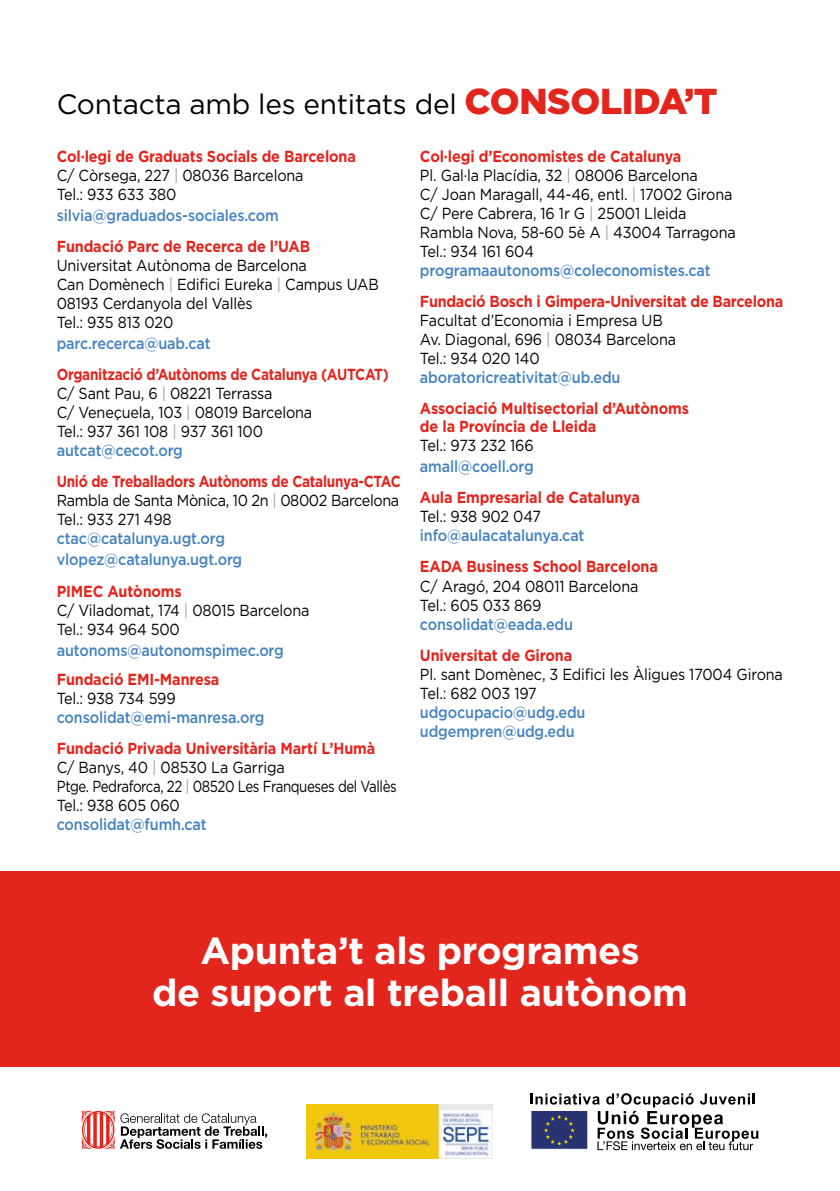
<style>
.page{position:relative;width:840px;height:1191px;background:#fff}
.page>*{position:absolute;margin:0;border:0;box-sizing:border-box;transform-origin:0 0}
.t1{font:700 37.6px "Gotham";letter-spacing:-.01em;color:#fff}
.t2{font:28px "Gotham";letter-spacing:-.01em;color:#000}
.t3{font:16px "Gotham";letter-spacing:-.01em;color:#000;scale:.9 1}
.t4{font:700 16px "Gotham";letter-spacing:-.01em;color:#e2251d;scale:.9 1}
.t5{font:500 16px "Gotham";letter-spacing:-.01em;color:#4582c0;scale:.9 1}
.t6{font:700 16px "Gotham";letter-spacing:-.01em;color:#e2251d;scale:.85 1}
.t7{font:16px "Gotham";letter-spacing:-.03em;color:#000;scale:.83 1}
.s1{font-weight:900;font-size:36px;color:#e2251d}
.s2{color:#9d9d9c}
</style>
<div class="page">
<div style="left:0;top:871px;width:839px;height:196px;background:#e2251d"></div>
<svg style="left:82px;top:1110px;width:185px;height:39px"></svg>
<img style="left:306px;top:1104px;width:186px;height:54px">
<svg style="left:530px;top:1093px;width:227px;height:57px"></svg>
<p class="t2" style="left:57px;top:88px;width:662px">Contacta amb les entitats del <span class="s1">CONSOLIDA’T</span></p>
<p class="t4" style="left:57px;top:147px;width:334px">Col·legi de Graduats Socials de Barcelona</p>
<p class="t3" style="left:57px;top:167px;width:275px">C/ Còrsega, 227 <span class="s2">|</span> 08036 Barcelona</p>
<p class="t3" style="left:57px;top:186px;width:134px">Tel.: 933 633 380</p>
<p class="t5" style="left:57px;top:207px;width:248px">silvia@graduados-sociales.com</p>
<p class="t4" style="left:57px;top:237px;width:283px">Fundació Parc de Recerca de l’UAB</p>
<p class="t3" style="left:57px;top:257px;width:279px">Universitat Autònoma de Barcelona</p>
<p class="t3" style="left:57px;top:276px;width:359px">Can Domènech <span class="s2">|</span> Edifici Eureka <span class="s2">|</span> Campus UAB</p>
<p class="t3" style="left:57px;top:295px;width:219px">08193 Cerdanyola del Vallès</p>
<p class="t3" style="left:57px;top:314px;width:131px">Tel.: 935 813 020</p>
<p class="t5" style="left:57px;top:335px;width:172px">parc.recerca@uab.cat</p>
<p class="t6" style="left:57px;top:365px;width:392px">Organització d’Autònoms de Catalunya (AUTCAT)</p>
<p class="t3" style="left:57px;top:385px;width:241px">C/ Sant Pau, 6 <span class="s2">|</span> 08221 Terrassa</p>
<p class="t3" style="left:57px;top:404px;width:285px">C/ Veneçuela, 103 <span class="s2">|</span> 08019 Barcelona</p>
<p class="t3" style="left:57px;top:423px;width:231px">Tel.: 937 361 108 <span class="s2">|</span> 937 361 100</p>
<p class="t5" style="left:57px;top:442px;width:142px">autcat@cecot.org</p>
<p class="t6" style="left:57px;top:472px;width:406px">Unió de Treballadors Autònoms de Catalunya-CTAC</p>
<p class="t3" style="left:57px;top:492px;width:382px">Rambla de Santa Mònica, 10 2n <span class="s2">|</span> 08002 Barcelona</p>
<p class="t3" style="left:57px;top:511px;width:129px">Tel.: 933 271 498</p>
<p class="t5" style="left:57px;top:530px;width:188px">ctac@catalunya.ugt.org</p>
<p class="t5" style="left:57px;top:551px;width:207px">vlopez@catalunya.ugt.org</p>
<p class="t4" style="left:57px;top:581px;width:140px">PIMEC Autònoms</p>
<p class="t3" style="left:57px;top:601px;width:282px">C/ Viladomat, 174 <span class="s2">|</span> 08015 Barcelona</p>
<p class="t3" style="left:57px;top:620px;width:138px">Tel.: 934 964 500</p>
<p class="t5" style="left:57px;top:641px;width:254px">autonoms@autonomspimec.org</p>
<p class="t4" style="left:57px;top:669px;width:182px">Fundació EMI-Manresa</p>
<p class="t3" style="left:57px;top:689px;width:134px">Tel.: 938 734 599</p>
<p class="t5" style="left:57px;top:708px;width:232px">consolidat@emi-manresa.org</p>
<p class="t4" style="left:57px;top:738px;width:355px">Fundació Privada Universitària Martí L’Humà</p>
<p class="t3" style="left:57px;top:758px;width:255px">C/ Banys, 40 <span class="s2">|</span> 08530 La Garriga</p>
<p class="t7" style="left:57px;top:777px;width:411px">Ptge. Pedraforca, 22 <span class="s2">|</span> 08520 Les Franqueses del Vallès</p>
<p class="t3" style="left:57px;top:796px;width:138px">Tel.: 938 605 060</p>
<p class="t5" style="left:57px;top:815px;width:168px">consolidat@fumh.cat</p>
<p class="t4" style="left:420px;top:147px;width:292px">Col·legi d’Economistes de Catalunya</p>
<p class="t3" style="left:420px;top:167px;width:310px">Pl. Gal·la Placídia, 32 <span class="s2">|</span> 08006 Barcelona</p>
<p class="t3" style="left:420px;top:186px;width:348px">C/ Joan Maragall, 44-46, entl. <span class="s2">|</span> 17002 Girona</p>
<p class="t3" style="left:420px;top:205px;width:297px">C/ Pere Cabrera, 16 1r G <span class="s2">|</span> 25001 Lleida</p>
<p class="t3" style="left:420px;top:224px;width:352px">Rambla Nova, 58-60 5è A <span class="s2">|</span> 43004 Tarragona</p>
<p class="t3" style="left:420px;top:243px;width:128px">Tel.: 934 161 604</p>
<p class="t5" style="left:420px;top:262px;width:324px">programaautonoms@coleconomistes.cat</p>
<p class="t4" style="left:420px;top:292px;width:405px">Fundació Bosch i Gimpera-Universitat de Barcelona</p>
<p class="t3" style="left:420px;top:312px;width:271px">Facultat d’Economia i Empresa UB</p>
<p class="t3" style="left:420px;top:331px;width:286px">Av. Diagonal, 696 <span class="s2">|</span> 08034 Barcelona</p>
<p class="t3" style="left:420px;top:350px;width:134px">Tel.: 934 020 140</p>
<p class="t5" style="left:420px;top:369px;width:224px">aboratoricreativitat@ub.edu</p>
<p class="t4" style="left:420px;top:399px;width:300px">Associació Multisectorial d’Autònoms</p>
<p class="t4" style="left:420px;top:417px;width:197px">de la Província de Lleida</p>
<p class="t3" style="left:420px;top:437px;width:128px">Tel.: 973 232 166</p>
<p class="t5" style="left:420px;top:458px;width:128px">amall@coell.org</p>
<p class="t4" style="left:420px;top:488px;width:246px">Aula Empresarial de Catalunya</p>
<p class="t3" style="left:420px;top:508px;width:136px">Tel.: 938 902 047</p>
<p class="t5" style="left:420px;top:527px;width:184px">info@aulacatalunya.cat</p>
<p class="t4" style="left:420px;top:557px;width:266px">EADA Business School Barcelona</p>
<p class="t3" style="left:420px;top:577px;width:244px">C/ Aragó, 204 08011 Barcelona</p>
<p class="t3" style="left:420px;top:596px;width:136px">Tel.: 605 033 869</p>
<p class="t5" style="left:420px;top:615px;width:171px">consolidat@eada.edu</p>
<p class="t4" style="left:420px;top:645px;width:170px">Universitat de Girona</p>
<p class="t3" style="left:420px;top:665px;width:404px">Pl. sant Domènec, 3 Edifici les Àligues 17004 Girona</p>
<p class="t3" style="left:420px;top:684px;width:131px">Tel.: 682 003 197</p>
<p class="t5" style="left:420px;top:703px;width:185px">udgocupacio@udg.edu</p>
<p class="t5" style="left:420px;top:722px;width:173px">udgempren@udg.edu</p>
<p class="t1" style="left:200px;top:929px;width:440px">Apunta’t als programes</p>
<p class="t1" style="left:152px;top:970px;width:537px">de suport al treball autònom</p>
</div>
